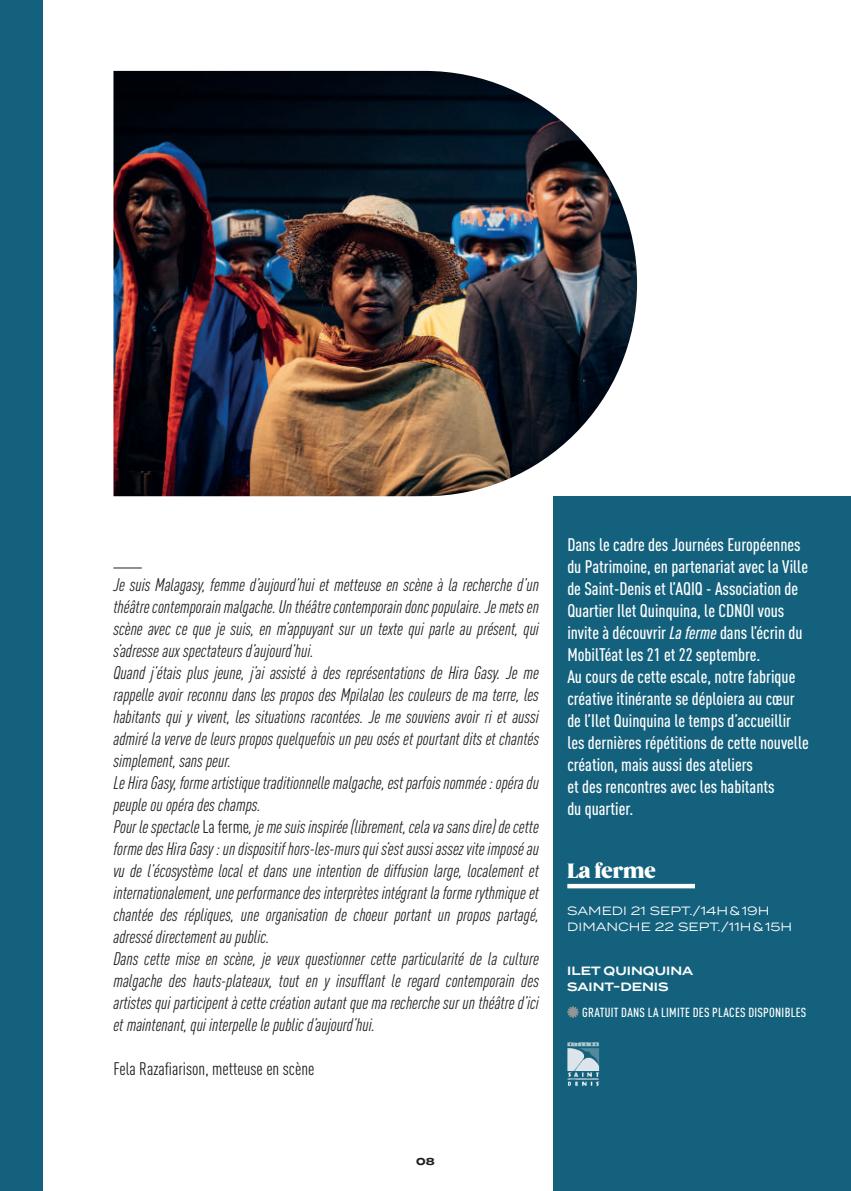
<style>
.page{position:relative;width:851px;height:1191px;background:#fff}
.page>*{position:absolute;margin:0;border:0;box-sizing:border-box;transform-origin:0 0}
.t1{font:800 20px "Gazpacho";color:#fff}
.t2{font:italic condensed 18px/22px "DIN Pro";color:#231f20}
.t3{font:500 condensed 18px/22px "DIN Pro";color:#fff}
.t4{font:condensed 18px "DIN Pro";color:#231f20}
.t5{font:500 condensed 13px "DIN Pro";letter-spacing:.02em;color:#fff}
.t6{font:12px/16px "Termina";color:#fff}
.t7{font:600 12px/16px "Termina";color:#fff}
.t8{font:700 10px "Termina";color:#231f20}
.s1{font-style:normal}
.s2{font-style:italic}
</style>
<div class="page">
<div style="left:553px;top:496px;width:297px;height:695px;background:#14617d"></div>
<div style="left:0;top:0;width:43px;height:1191px;background:#14617d"></div>
<hr style="left:567px;top:884px;width:127px;height:4px;background:#fff">
<svg style="left:567px;top:1006px;width:11px;height:11px"></svg>
<svg style="left:113px;top:567px;width:29px;height:1px"></svg>
<img style="left:567px;top:1042px;width:33px;height:45px">
<img style="left:113px;top:71px;width:524px;height:425px">
<p class="t2" style="left:113px;top:572px;width:427px">Je suis Malagasy, femme d’aujourd’hui et metteuse en scène à la recherche d’un théâtre contemporain malgache. Un théâtre contemporain donc populaire. Je mets en scène avec ce que je suis, en m’appuyant sur un texte qui parle au présent, qui s’adresse aux spectateurs d’aujourd’hui.<br>Quand j’étais plus jeune, j’ai assisté à des représentations de Hira Gasy. Je me rappelle avoir reconnu dans les propos des Mpilalao les couleurs de ma terre, les habitants qui y vivent, les situations racontées. Je me souviens avoir ri et aussi admiré la verve de leurs propos quelquefois un peu osés et pourtant dits et chantés simplement, sans peur.<br>Le Hira Gasy, forme artistique traditionnelle malgache, est parfois nommée : opéra du peuple ou opéra des champs.<br>Pour le spectacle <span class="s1">La ferme</span>, je me suis inspirée (librement, cela va sans dire) de cette forme des Hira Gasy : un dispositif hors-les-murs qui s’est aussi assez vite imposé au vu de l’écosystème local et dans une intention de diffusion large, localement et internationalement, une performance des interprètes intégrant la forme rythmique et chantée des répliques, une organisation de choeur portant un propos partagé, adressé directement au public.<br>Dans cette mise en scène, je veux questionner cette particularité de la culture malgache des hauts-plateaux, tout en y insufflant le regard contemporain des artistes qui participent à cette création autant que ma recherche sur un théâtre d’ici et maintenant, qui interpelle le public d’aujourd’hui.</p>
<p class="t4" style="left:113px;top:1055px;width:202px">Fela Razafiarison, metteuse en scène</p>
<p class="t3" style="left:567px;top:532px;width:243px">Dans le cadre des Journées Européennes du Patrimoine, en partenariat avec la Ville de Saint-Denis et l’AQIQ - Association de Quartier Ilet Quinquina, le CDNOI vous invite à découvrir <span class="s2">La ferme</span> dans l’écrin du MobilTéat les 21 et 22 septembre.<br>Au cours de cette escale, notre fabrique créative itinérante se déploiera au cœur de l’Ilet Quinquina le temps d’accueillir les dernières répétitions de cette nouvelle création, mais aussi des ateliers<br>et des rencontres avec les habitants<br>du quartier.</p>
<p class="t1" style="left:567px;top:859px;width:90px">La ferme</p>
<p class="t6" style="left:567px;top:902px;width:226px">SAMEDI 21 SEPT./14H&amp;19H<br>DIMANCHE 22 SEPT./11H&amp;15H</p>
<p class="t7" style="left:567px;top:963px;width:127px">ILET QUINQUINA<br>SAINT-DENIS</p>
<p class="t5" style="left:582px;top:1002px;width:225px">GRATUIT DANS LA LIMITE DES PLACES DISPONIBLES</p>
<p class="t8" style="left:416px;top:1153px;width:20px">08</p>
</div>
